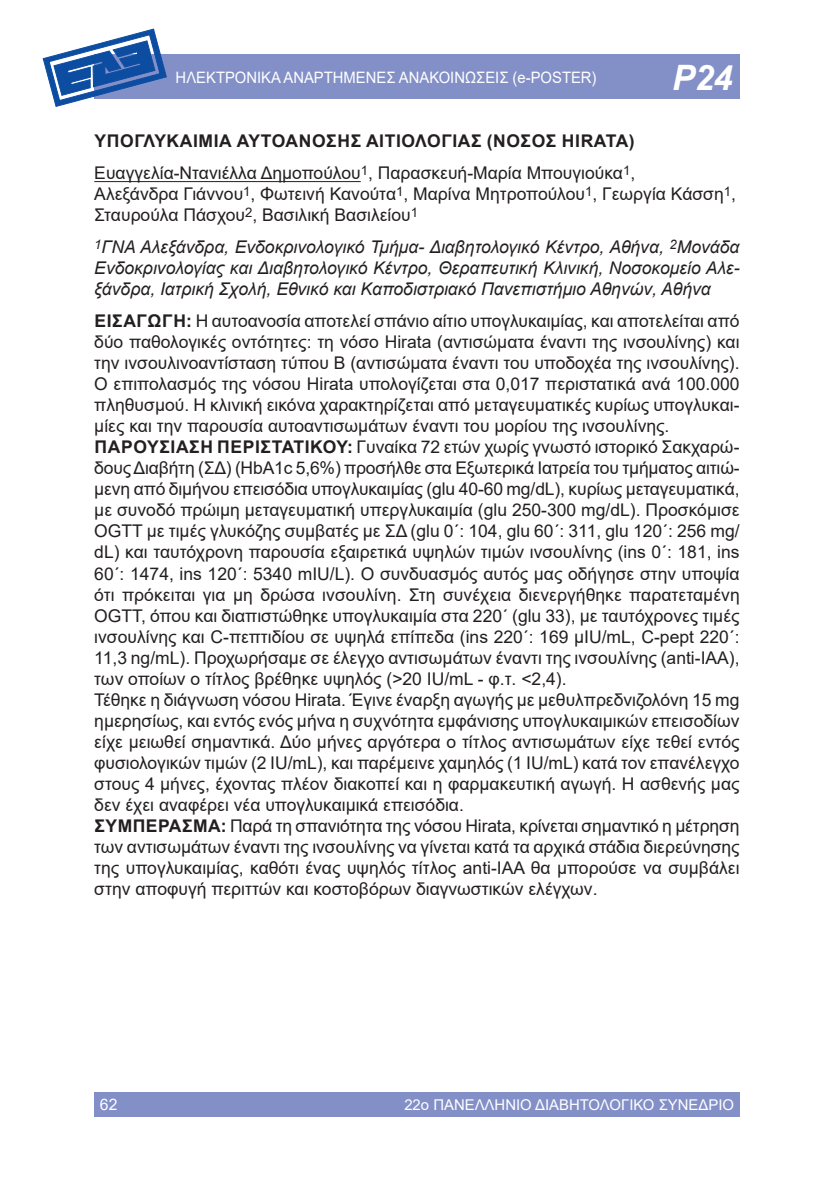
<style>
.page{position:relative;width:834px;height:1191px;background:#fff}
.page>*{position:absolute;margin:0;border:0;box-sizing:border-box;transform-origin:0 0}
.t1{font:italic 700 35px "Arial";color:#fff}
.body_text_1st_par{font:17.5px/21px "Arial";color:#231f20;text-align:justify}
.body_text{font:17.5px/21px "Arial";color:#231f20;text-align:justify}
.nosokomeio{font:italic 17.5px/21px "Arial";color:#231f20;text-align:justify}
.names{font:17.5px/21px "Arial";color:#231f20}
.titlos{font:700 17.5px "Arial";letter-spacing:.035em;color:#231f20}
.t2{font:15.75px "Arial";color:#fff;scale:.94 1}
.t3{font:15.75px "Arial";color:#fff}
.t4{font:14.88px "Arial";color:#fff}
.s1{font-weight:700}
</style>
<div class="page">
<div style="left:94px;top:1091px;width:645px;height:25px;background:#838fc7"></div>
<div style="left:94px;top:55px;width:645px;height:44px;background:#838fc7"></div>
<svg style="left:43px;top:29px;width:124px;height:78px"></svg>
<hr style="left:94px;top:181px;width:267px;height:1px;background:#231f20">
<p class="t3" style="left:276px;top:66px;width:284px">ΠΡΟΦΟΡΙΚΕΣ ΑΝΑΚΟΙΝΩΣΕΙΣ (ORAL)</p>
<p class="t1" style="left:672px;top:54px;width:62px">P24</p>
<p class="t2" style="left:176px;top:66px;width:449px">ΗΛΕΚΤΡΟΝΙΚΑ ΑΝΑΡΤΗΜΕΝΕΣ ΑΝΑΚΟΙΝΩΣΕΙΣ (e-POSTER)</p>
<p class="titlos" style="left:95px;top:128px;width:541px">ΥΠΟΓΛΥΚΑΙΜΙΑ ΑΥΤΟΑΝΟΣΗΣ ΑΙΤΙΟΛΟΓΙΑΣ (ΝΟΣΟΣ HIRATA)</p>
<p class="names" style="left:94px;top:162px;width:643px">Ευαγγελία-Ντανιέλλα Δημοπούλου<sup>1</sup>, Παρασκευή-Μαρία Μπουγιούκα<sup>1</sup>,<br>Αλεξάνδρα Γιάννου<sup>1</sup>, Φωτεινή Κανούτα<sup>1</sup>, Μαρίνα Μητροπούλου<sup>1</sup>, Γεωργία Κάσση<sup>1</sup>,<br>Σταυρούλα Πάσχου<sup>2</sup>, Βασιλική Βασιλείου<sup>1</sup></p>
<p class="nosokomeio" style="left:94px;top:237px;width:646px"><sup>1</sup>ΓΝΑ Αλεξάνδρα, Ενδοκρινολογικό Τμήμα- Διαβητολογικό Κέντρο, Αθήνα, <sup>2</sup>Μονάδα Ενδοκρινολογίας και Διαβητολογικό Κέντρο, Θεραπευτική Κλινική, Νοσοκομείο Αλε&shy;ξάνδρα, Ιατρική Σχολή, Εθνικό και Καποδιστριακό Πανεπιστήμιο Αθηνών, Αθήνα</p>
<p class="body_text_1st_par" style="left:94px;top:311px;width:646px"><span class="s1">ΕΙΣΑΓΩΓΉ :</span> Η αυτοανοσία αποτελεί σπάνιο αίτιο υπογλυκαιμίας, και αποτελείται από δύο παθολογικές οντότητες: τη νόσο Hirata (αντισώματα έναντι της ινσουλίνης) και την ινσουλινοαντίσταση τύπου Β (αντισώματα έναντι του υποδοχέα της ινσουλίνης).<br>Ο επιπολασμός της νόσου Hirata υπολογίζεται στα 0,017 περιστατικά ανά 100.000 πληθυσμού. Η κλινική εικόνα χαρακτηρίζεται από μεταγευματικές κυρίως υπογλυκαι&shy;μίες και την παρουσία αυτοαντισωμάτων έναντι του μορίου της ινσουλίνης.</p>
<p class="body_text_1st_par" style="left:94px;top:437px;width:647px"><span class="s1">ΠΑΡΟΥΣΊΑΣΗ ΠΕΡΙΣΤΑΤΙΚΟΎ:</span> Γυναίκα 72 ετών χωρίς γνωστό ιστορικό Σακχαρώ&shy;δους Διαβήτη (ΣΔ) (HbA1c 5,6%) προσήλθε στα Εξωτερικά Ιατρεία του τμήματος αιτιώ&shy;μενη από διμήνου επεισόδια υπογλυκαιμίας (glu 40-60 mg/dL), κυρίως μεταγευματικά, με συνοδό πρώιμη μεταγευματική υπεργλυκαιμία (glu 250-300 mg/dL). Προσκόμισε OGTT με τιμές γλυκόζης συμβατές με ΣΔ (glu 0΄: 104, glu 60΄: 311, glu 120΄: 256 mg/ dL) και ταυτόχρονη παρουσία εξαιρετικά υψηλών τιμών ινσουλίνης (ins 0΄: 181, ins 60΄: 1474, ins 120΄: 5340 mIU/L). Ο συνδυασμός αυτός μας οδήγησε στην υποψία ότι πρόκειται για μη δρώσα ινσουλίνη. Στη συνέχεια διενεργήθηκε παρατεταμένη OGTT, όπου και διαπιστώθηκε υπογλυκαιμία στα 220΄ (glu 33), με ταυτόχρονες τιμές ινσουλίνης και C-πεπτιδίου σε υψηλά επίπεδα (ins 220΄: 169 μIU/mL, C-pept 220΄:<br>11,3 ng/mL). Προχωρήσαμε σε έλεγχο αντισωμάτων έναντι της ινσουλίνης (anti-IAA), των οποίων ο τίτλος βρέθηκε υψηλός (&gt;20 IU/mL - φ.τ. &lt;2,4).</p>
<p class="body_text" style="left:94px;top:689px;width:646px">Τέθηκε η διάγνωση νόσου Hirata. Έγινε έναρξη αγωγής με μεθυλπρεδνιζολόνη 15 mg ημερησίως, και εντός ενός μήνα η συχνότητα εμφάνισης υπογλυκαιμικών επεισοδίων είχε μειωθεί σημαντικά. Δύο μήνες αργότερα ο τίτλος αντισωμάτων είχε τεθεί εντός φυσιολογικών τιμών (2 IU/mL), και παρέμεινε χαμηλός (1 IU/mL) κατά τον επανέλεγχο στους 4 μήνες, έχοντας πλέον διακοπεί και η φαρμακευτική αγωγή. Η ασθενής μας δεν έχει αναφέρει νέα υπογλυκαιμικά επεισόδια.</p>
<p class="body_text_1st_par" style="left:94px;top:815px;width:646px"><span class="s1">ΣΥΜΠΈ ΡΑΣΜΑ:</span> Παρά τη σπανιότητα της νόσου Hirata, κρίνεται σημαντικό η μέτρηση των αντισωμάτων έναντι της ινσουλίνης να γίνεται κατά τα αρχικά στάδια διερεύνησης της υπογλυκαιμίας, καθότι ένας υψηλός τίτλος anti-IAA θα μπορούσε να συμβάλει στην αποφυγή περιττών και κοστοβόρων διαγνωστικών ελέγχων.</p>
<p class="t3" style="left:100px;top:1093px;width:19px">62</p>
<p class="t4" style="left:404px;top:1094px;width:331px">22ο ΠΑΝΕΛΛΗΝΙΟ ΔΙΑΒΗΤΟΛΟΓΙΚΟ ΣΥΝΕΔΡΙΟ</p>
</div>
